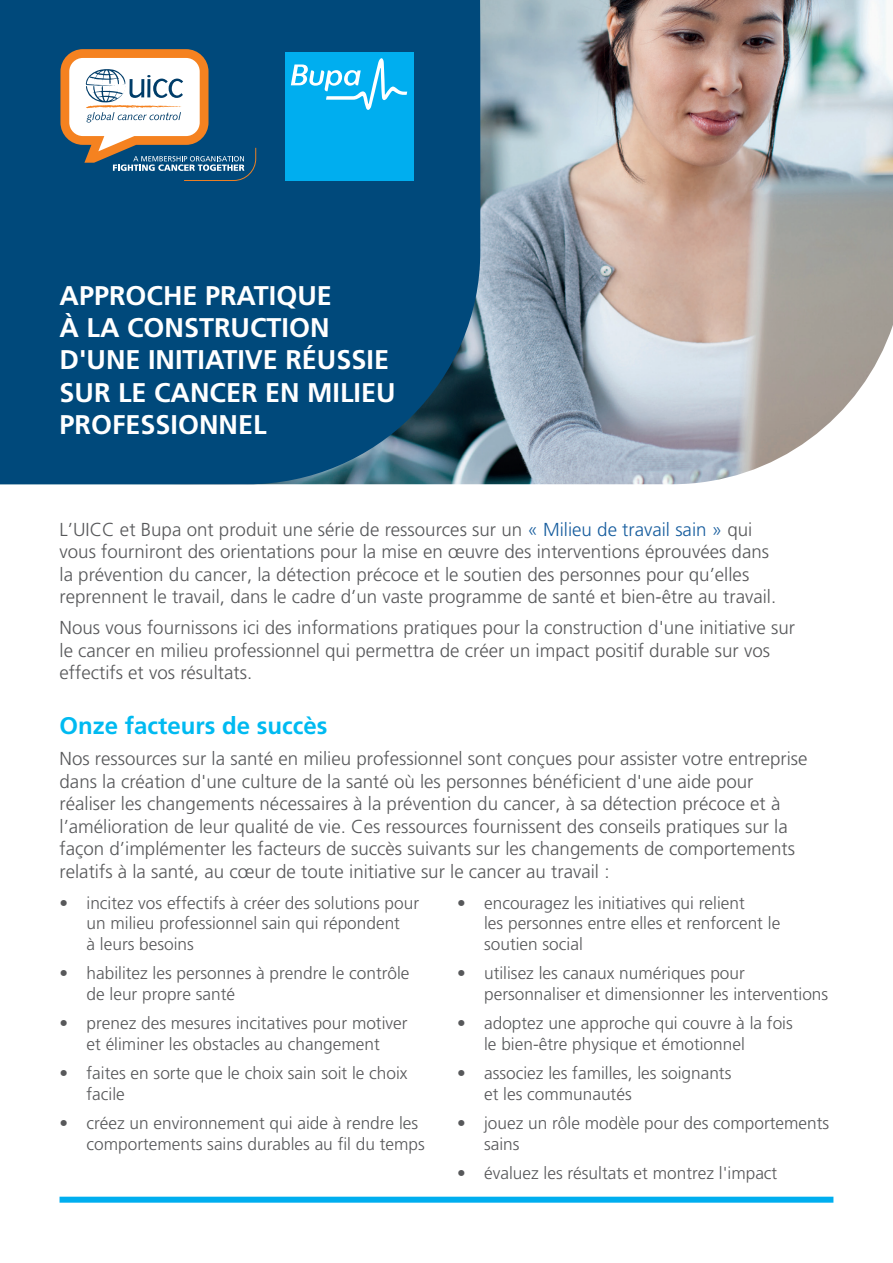
<style>
.page{position:relative;width:893px;height:1263px;background:#fff}
.page>*{position:absolute;margin:0;border:0;box-sizing:border-box;transform-origin:0 0}
.t1{font:700 27px/32.4px "Frutiger LT Std";color:#fff}
.t2{font:700 24px "Frutiger LT Std";color:#00baf1}
.t3{font:300 18.75px/22.5px "Frutiger";color:#57585a}
.t4{font:300 17.25px/20.7px "Frutiger";color:#57585a}
.s1{color:#175d9e}
.s2{font-stretch:condensed}
</style>
<div class="page">
<img style="left:480px;top:0;width:413px;height:484px">
<div style="left:0;top:0;width:480px;height:484px;background:#00497b"></div>
<div style="left:285px;top:52px;width:128px;height:129px;background:#00aeef"></div>
<svg style="left:291px;top:58px;width:116px;height:52px"></svg>
<svg style="left:60px;top:49px;width:196px;height:132px"></svg>
<div style="left:60px;top:1197px;width:773px;height:6px;background:#00aeef"></div>
<h1 class="t1" style="left:60px;top:279px;width:338px">APPROCHE PRATIQUE<br>À LA CONSTRUCTION<br>D'UNE INITIATIVE RÉUSSIE<br>SUR LE CANCER EN MILIEU<br>PROFESSIONNEL</h1>
<p class="t3" style="left:60px;top:518px;width:718px">L’UICC et Bupa ont produit une série de ressources sur un <span class="s1">« Milieu de travail sain »</span> qui vous fourniront des orientations pour la mise en œuvre des interventions éprouvées dans la prévention du cancer, la détection précoce et le soutien des personnes pour qu’elles reprennent le travail, dans le cadre d’un vaste programme de santé et bien-être au travail.</p>
<p class="t3" style="left:60px;top:617px;width:737px">Nous vous fournissons ici des informations pratiques pour la construction d'une initiative sur le cancer en milieu professionnel qui permettra de créer un impact positif durable sur vos effectifs et vos résultats.</p>
<p class="t2" style="left:60px;top:712px;width:270px">Onze facteurs de succès</p>
<p class="t3" style="left:60px;top:748px;width:750px">Nos ressources sur la santé en milieu professionnel sont conçues pour assister votre entreprise dans la création d'une culture de la santé où les personnes bénéficient d'une aide pour réaliser les changements nécessaires à la prévention du cancer, à sa détection précoce et à l’amélioration de leur qualité de vie. Ces ressources fournissent des conseils pratiques sur la façon d’implémenter les facteurs de succès suivants sur les changements de comportements relatifs à la santé, au cœur de toute initiative sur le cancer au travail :</p>
<p class="t4" style="left:87px;top:892px;width:334px;text-indent:-27px"><span class="s2">•</span> incitez vos effectifs à créer des solutions pour un milieu professionnel sain qui répondent<br>à leurs besoins</p>
<p class="t4" style="left:87px;top:963px;width:325px;text-indent:-27px"><span class="s2">•</span> habilitez les personnes à prendre le contrôle de leur propre santé</p>
<p class="t4" style="left:60px;top:1013px;width:350px;text-align:center"><span class="s2">•</span> prenez des mesures incitatives pour motiver et éliminer les obstacles au changement</p>
<p class="t4" style="left:87px;top:1063px;width:323px;text-indent:-27px"><span class="s2">•</span> faites en sorte que le choix sain soit le choix facile</p>
<p class="t4" style="left:87px;top:1112px;width:340px;line-height:21.6px;text-indent:-27px"><span class="s2">•</span> créez un environnement qui aide à rendre les comportements sains durables au fil du temps</p>
<p class="t4" style="left:484px;top:892px;width:298px;text-indent:-27px"><span class="s2">•</span> encouragez les initiatives qui relient<br>les personnes entre elles et renforcent le soutien social</p>
<p class="t4" style="left:484px;top:963px;width:346px;text-indent:-27px"><span class="s2">•</span> utilisez les canaux numériques pour personnaliser et dimensionner les interventions</p>
<p class="t4" style="left:484px;top:1013px;width:310px;text-indent:-27px"><span class="s2">•</span> adoptez une approche qui couvre à la fois le bien-être physique et émotionnel</p>
<p class="t4" style="left:484px;top:1063px;width:249px;text-indent:-27px"><span class="s2">•</span> associez les familles, les soignants et les communautés</p>
<p class="t4" style="left:484px;top:1113px;width:347px;text-indent:-27px"><span class="s2">•</span> jouez un rôle modèle pour des comportements sains</p>
<p class="t4" style="left:457px;top:1163px;width:322px"><span class="s2">•</span> évaluez les résultats et montrez l'impact</p>
</div>
